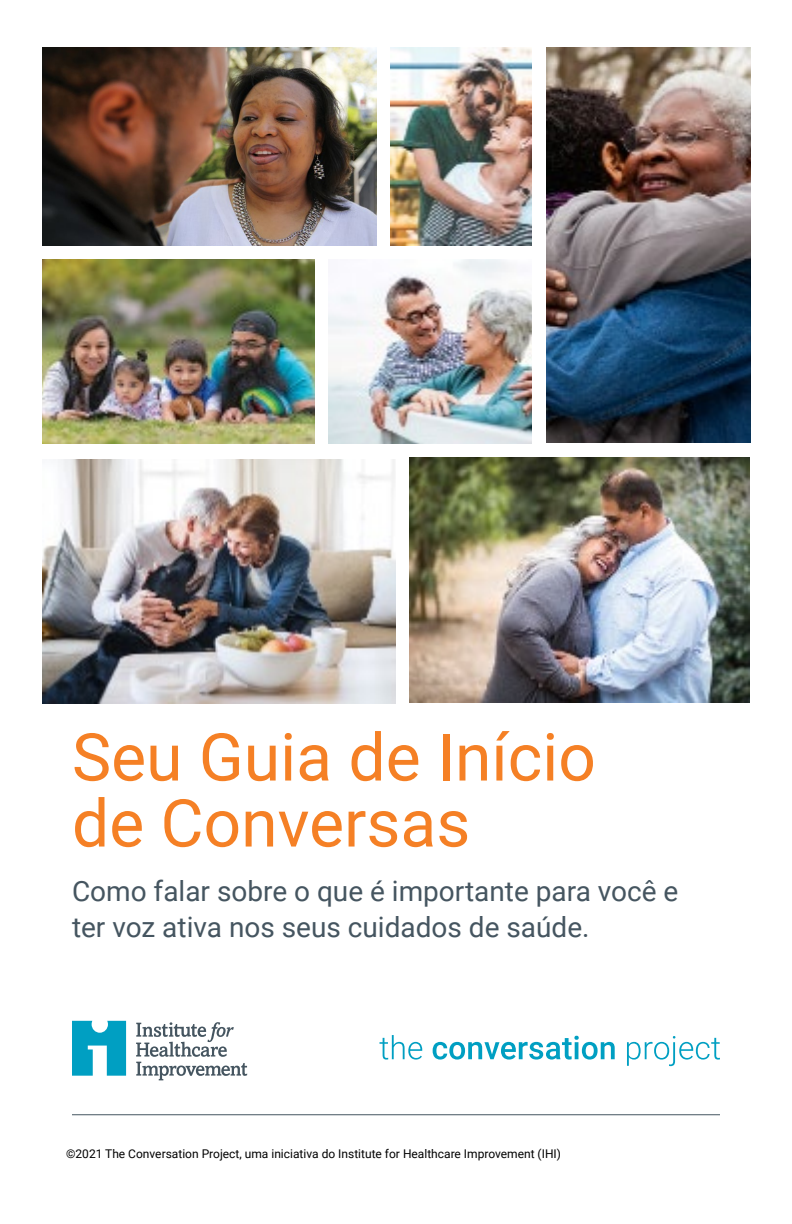
<style>
.page{position:relative;width:792px;height:1224px;background:#fff}
.page>*{position:absolute;margin:0;border:0;box-sizing:border-box;transform-origin:0 0}
.t1{font:66px/66px "Roboto";color:#f58025}
.t2{font:28px/36px "Roboto";color:#455560}
.t3{font:12px "Roboto";color:#000}
</style>
<div class="page">
<hr style="left:72px;top:1114px;width:648px;height:1px;background:#455560">
<svg style="left:379px;top:1035px;width:43px;height:25px"></svg>
<svg style="left:433px;top:1036px;width:182px;height:24px"></svg>
<svg style="left:627px;top:1036px;width:93px;height:30px"></svg>
<svg style="left:72px;top:1021px;width:54px;height:55px"></svg>
<svg style="left:136px;top:1022px;width:111px;height:58px"></svg>
<img style="left:43px;top:48px;width:334px;height:198px">
<img style="left:328px;top:259px;width:204px;height:184px">
<img style="left:43px;top:259px;width:272px;height:184px">
<img style="left:391px;top:48px;width:141px;height:198px">
<img style="left:43px;top:459px;width:353px;height:245px">
<img style="left:410px;top:457px;width:339px;height:246px">
<img style="left:546px;top:48px;width:204px;height:395px">
<h1 class="t1" style="left:72px;top:722px;width:525px">Seu Guia de Início de Conversas</h1>
<h2 class="t2" style="left:72px;top:872px;width:608px">Como falar sobre o que é importante para você e ter voz ativa nos seus cuidados de saúde.</h2>
<p class="t3" style="left:66px;top:1145px;width:496px">©2021 The Conversation Project, uma iniciativa do Institute for Healthcare Improvement (IHI)</p>
</div>
